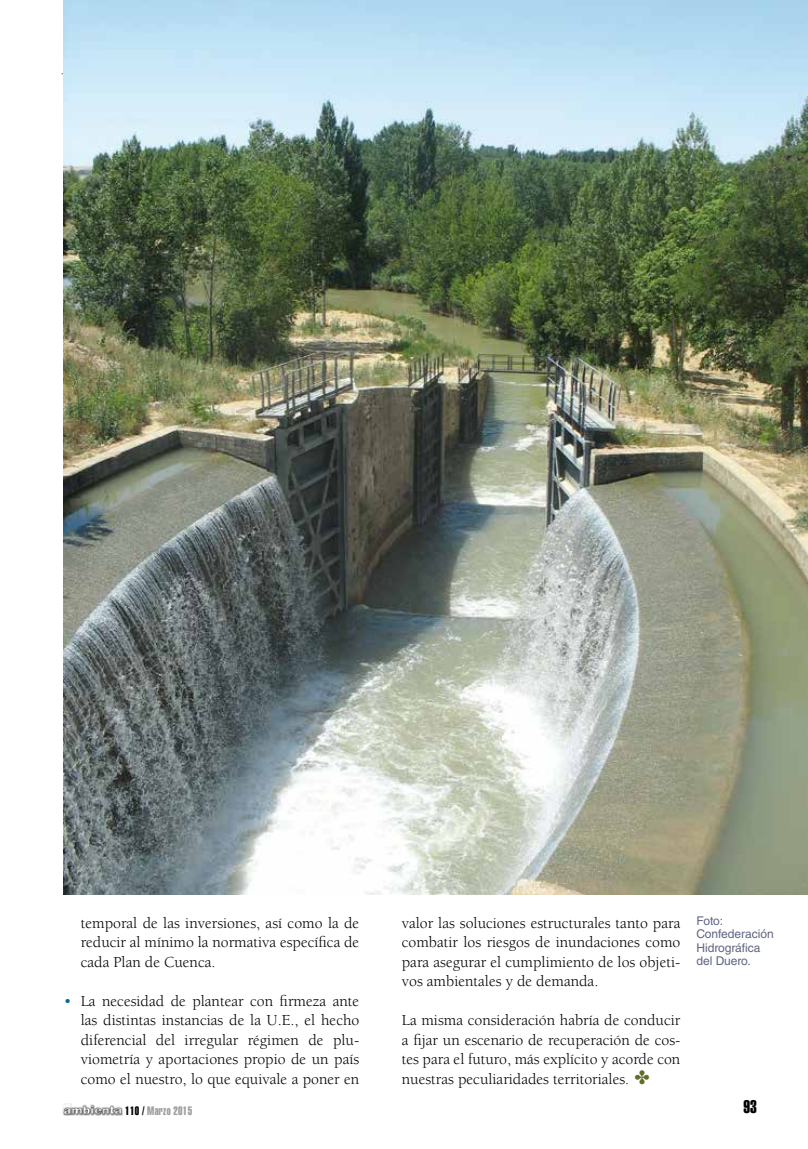
<style>
.page{position:relative;width:808px;height:1149px;background:#fff}
.page>*{position:absolute;margin:0;border:0;box-sizing:border-box;transform-origin:0 0}
.t1{font:18px "Helvetica LT Std Extra Comp";color:#000}
.t2{font:15.75px/19.5px "Berkeley Std";color:#000;text-align:justify}
.t3{font:12px/13.5px "Helvetica LT Std";color:#5f6581}
.t4{font:12px "Helvetica LT Std Extra Comp";letter-spacing:.025em;color:#9c9e9f}
.s1{color:#00689e}
.s2{color:#5f6d27}
.s3{color:#000}
</style>
<div class="page">
<hr style="left:62px;top:73px;width:635px;height:1px;background:#5f6d27">
<img style="left:62px;top:1103px;width:61px;height:13px">
<img style="left:64px;top:0;width:744px;height:894px">
<p class="t2" style="left:81px;top:913px;width:280px">temporal de las inversiones, así como la de reducir al mínimo la normativa específica de cada Plan de Cuenca.</p>
<p class="t2" style="left:81px;top:991px;width:280px;text-indent:-17px"><span class="s1">•</span> La necesidad de plantear con firmeza ante las distintas instancias de la U.E., el hecho diferencial del irregular régimen de plu&shy;viometría y aportaciones propio de un país como el nuestro, lo que equivale a poner en</p>
<p class="t2" style="left:402px;top:913px;width:280px">valor las soluciones estructurales tanto para combatir los riesgos de inundaciones como para asegurar el cumplimiento de los objeti&shy;vos ambientales y de demanda.</p>
<p class="t2" style="left:402px;top:1010px;width:280px">La misma consideración habría de conducir a fijar un escenario de recuperación de cos&shy;tes para el futuro, más explícito y acorde con nuestras peculiaridades territoriales. <span class="s2">✤</span></p>
<p class="t3" style="left:696px;top:913px;width:79px">Foto:<br>Confederación<br>Hidrográfica del Duero.</p>
<p class="t4" style="left:125px;top:1103px;width:68px"><span class="s3">110 /</span> Marzo 2015</p>
<p class="t1" style="left:744px;top:1095px;width:15px">93</p>
</div>
